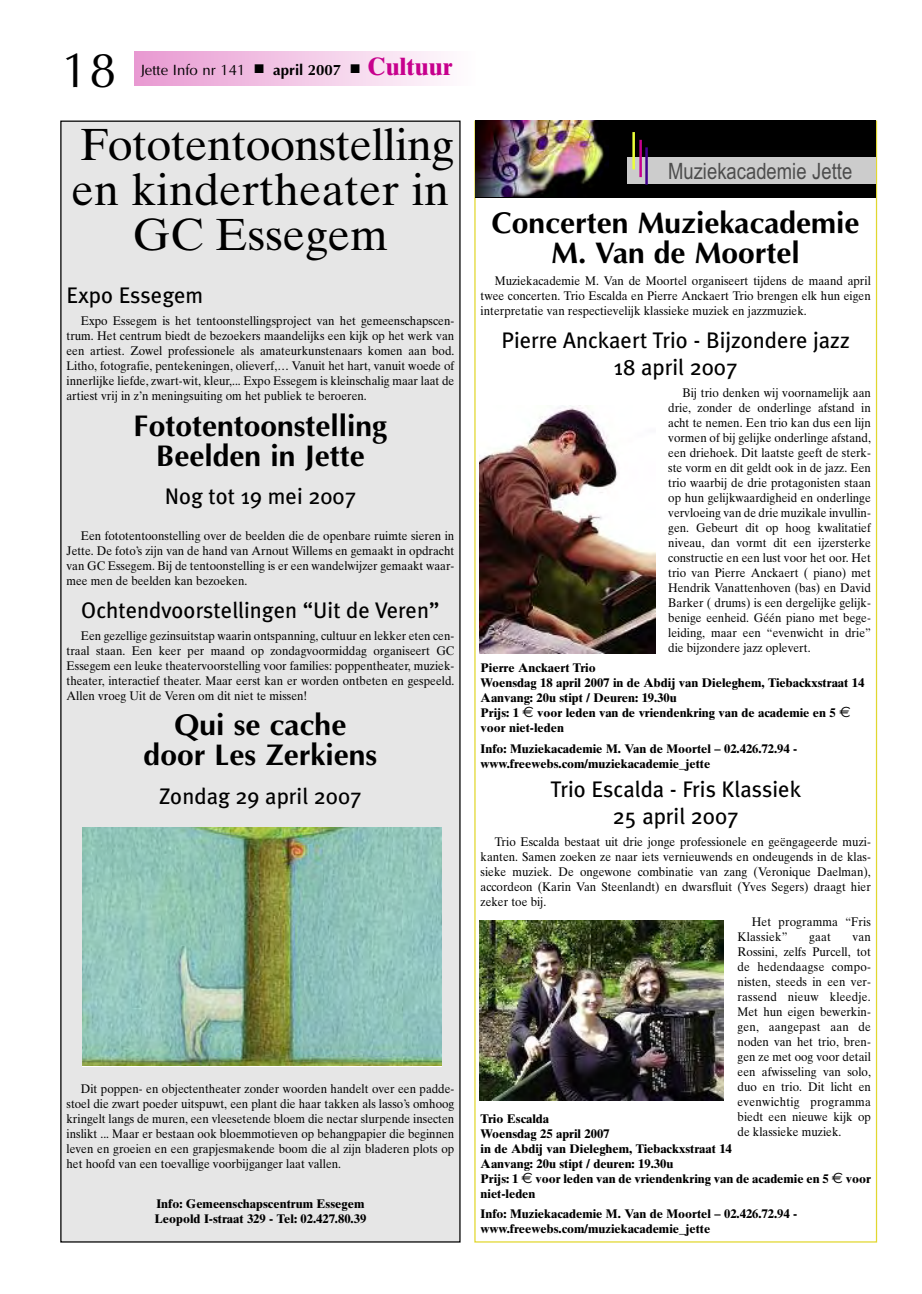
<style>
.page{position:relative;width:922px;height:1294px;background:#fff}
.page>*{position:absolute;margin:0;border:0;box-sizing:border-box;transform-origin:0 0}
.t1{font:49.25px "Optima";color:#000}
.t2{font:45px/45px "Times Ten";color:#000;text-align:center}
.t3{font:700 30px/30px "Optima";color:#000;text-align:center}
.t4{font:22.5px/27px "Meta Plus";color:#000;text-align:center}
.t5{font:22.5px "Arial Narrow";color:#4d4d4d}
.t6{font:15px "Optima";color:#000}
.t7{font:12.5px/15px "Times Ten";color:#000;text-align:justify;scale:.93 1}
.t8{font:700 12.5px/15px "Times Ten";color:#000}
.s1{font-weight:700}
.s2{font-family:"Times Ten";font-weight:700;font-size:25px;color:#c7008d}
.s3{font-family:"Euro Sans";font-weight:400;font-size:15px}
</style>
<div class="page">
<div style="left:135px;top:51px;width:340px;height:34px;background:linear-gradient(to right,#e899d1,#fffdfe)"></div>
<div style="left:61px;top:121px;width:399px;height:1120px;background:#e6e6e6"></div>
<img style="left:83px;top:827px;width:358px;height:238px">
<img style="left:479px;top:406px;width:176px;height:247px">
<img style="left:479px;top:920px;width:244px;height:180px">
<div style="left:475px;top:120px;width:400px;height:78px;background:#000"></div>
<img style="left:475px;top:120px;width:133px;height:76px">
<div style="left:627px;top:157px;width:248px;height:27px;background:#ccc"></div>
<hr style="left:645px;top:147px;width:2px;height:38px;background:#43008e">
<hr style="left:639px;top:140px;width:2px;height:37px;background:#c7008d">
<hr style="left:632px;top:132px;width:2px;height:37px;background:#ebff38">
<h1 class="t1" style="left:62px;top:42px;width:56px">18</h1>
<p class="t6" style="left:141px;top:61px;width:313px">Jette Info nr 141 ■ <span class="s1">april 2007</span> ■ <span class="s2">Cultuur</span></p>
<h2 class="t2" style="left:72px;top:126px;width:384px">Fototentoonstelling en kindertheater in<br>GC Essegem</h2>
<h3 class="t4" style="left:66px;top:282px;width:138px">Expo Essegem</h3>
<p class="t7" style="left:66px;top:315px;width:418px;text-indent:14px">Expo Essegem is het tentoonstellingsproject van het gemeenschapscen&shy;trum. Het centrum biedt de bezoekers maandelijks een kijk op het werk van een artiest. Zowel professionele als amateurkunstenaars komen aan bod.<br>Litho, fotografie, pentekeningen, olieverf,… Vanuit het hart, vanuit woede of innerlijke liefde, zwart-wit, kleur,... Expo Essegem is kleinschalig maar laat de artiest vrij in z’n meningsuiting om het publiek te beroeren.</p>
<h3 class="t3" style="left:134px;top:410px;width:255px">Fototentoonstelling<br>Beelden in Jette</h3>
<h3 class="t4" style="left:165px;top:483px;width:193px">Nog tot 19 mei 2007</h3>
<p class="t7" style="left:66px;top:529px;width:418px;text-indent:14px">Een fototentoonstelling over de beelden die de openbare ruimte sieren in Jette. De foto’s zijn van de hand van Arnout Willems en gemaakt in opdracht van GC Essegem. Bij de tentoonstelling is er een wandelwijzer gemaakt waar&shy;mee men de beelden kan bezoeken.</p>
<h3 class="t4" style="left:81px;top:596px;width:359px">Ochtendvoorstellingen “Uit de Veren”</h3>
<p class="t7" style="left:66px;top:629px;width:418px;text-indent:14px">Een gezellige gezinsuitstap waarin ontspanning, cultuur en lekker eten cen&shy;traal staan. Een keer per maand op zondagvoormiddag organiseert GC Essegem een leuke theatervoorstelling voor families: poppentheater, muziek&shy;theater, interactief theater. Maar eerst kan er worden ontbeten en gespeeld.<br>Allen vroeg Uit de Veren om dit niet te missen!</p>
<h3 class="t3" style="left:144px;top:710px;width:235px">Qui se cache door Les Zerkiens</h3>
<h3 class="t4" style="left:159px;top:782px;width:204px">Zondag 29 april 2007</h3>
<p class="t7" style="left:66px;top:1081px;width:418px;text-indent:14px">Dit poppen- en objectentheater zonder woorden handelt over een padde&shy;stoel die zwart poeder uitspuwt, een plant die haar takken als lasso’s omhoog kringelt langs de muren, een vleesetende bloem die nectar slurpende insecten inslikt ... Maar er bestaan ook bloemmotieven op behangpapier die beginnen leven en groeien en een grapjesmakende boom die al zijn bladeren plots op het hoofd van een toevallige voorbijganger laat vallen.</p>
<p class="t8" style="left:155px;top:1197px;width:213px">Info: Gemeenschapscentrum Essegem<br>Leopold I-straat 329 - Tel: 02.427.80.39</p>
<h3 class="t5" style="left:668px;top:158px;width:186px">Muziekacademie Jette</h3>
<h3 class="t3" style="left:491px;top:207px;width:369px">Concerten Muziekacademie<br>M. Van de Moortel</h3>
<p class="t7" style="left:480px;top:274px;width:421px;text-indent:14px">Muziekacademie M. Van de Moortel organiseert tijdens de maand april twee concerten. Trio Escalda en Pierre Anckaert Trio brengen elk hun eigen interpretatie van respectievelijk klassieke muziek en jazzmuziek.</p>
<h3 class="t4" style="left:501px;top:327px;width:350px">Pierre Anckaert Trio - Bijzondere jazz<br>18 april 2007</h3>
<p class="t7" style="left:668px;top:386px;width:219px;text-indent:14px">Bij trio denken wij voornamelijk aan drie, zonder de onderlinge afstand in acht te nemen. Een trio kan dus een lijn vormen of bij gelijke onderlinge afstand, een driehoek. Dit laatste geeft de sterk&shy;ste vorm en dit geldt ook in de jazz. Een trio waarbij de drie protagonisten staan op hun gelijkwaardigheid en onderlinge vervloeing van de drie muzikale invullin&shy;gen. Gebeurt dit op hoog kwalitatief niveau, dan vormt dit een ijzersterke constructie en een lust voor het oor. Het trio van Pierre Anckaert ( piano) met Hendrik Vanattenhoven (bas) en David Barker ( drums) is een dergelijke gelijk&shy;benige eenheid. Géén piano met bege&shy;leiding, maar een “evenwicht in drie” die bijzondere jazz oplevert.</p>
<p class="t8" style="left:480px;top:661px;width:385px">Pierre Anckaert Trio<br>Woensdag 18 april 2007 in de Abdij van Dieleghem, Tiebackxstraat 14<br>Aanvang: 20u stipt / Deuren: 19.30u<br>Prijs: 1 <span class="s3">€</span> voor leden van de vriendenkring van de academie en 5 <span class="s3">€ </span>voor niet-leden</p>
<p class="t8" style="left:480px;top:742px;width:318px">Info: Muziekacademie M. Van de Moortel – 02.426.72.94 - www.freewebs.com/muziekacademie_jette</p>
<h3 class="t4" style="left:550px;top:775px;width:252px">Trio Escalda - Fris Klassiek<br>25 april 2007</h3>
<p class="t7" style="left:480px;top:835px;width:421px;text-indent:14px">Trio Escalda bestaat uit drie jonge professionele en geëngageerde muzi&shy;kanten. Samen zoeken ze naar iets vernieuwends en ondeugends in de klas&shy;sieke muziek. De ongewone combinatie van zang (Veronique Daelman), accordeon (Karin Van Steenlandt) en dwarsfluit (Yves Segers) draagt hier zeker toe bij.</p>
<p class="t7" style="left:737px;top:915px;width:145px;text-indent:14px">Het programma “Fris<br>Klassiek”</p>
<p class="t7" style="left:808px;top:930px;width:25px">gaat</p>
<p class="t7" style="left:737px;top:930px;width:145px;text-indent:115px">van Rossini, zelfs Purcell, tot de hedendaagse compo&shy;nisten, steeds in een ver&shy;rassend nieuw kleedje.<br>Met hun eigen bewerkin&shy;gen, aangepast aan de noden van het trio, bren&shy;gen ze met oog voor detail een afwisseling van solo, duo en trio. Dit licht en evenwichtig programma biedt een nieuwe kijk op de klassieke muziek.</p>
<p class="t8" style="left:480px;top:1112px;width:391px">Trio Escalda<br>Woensdag 25 april 2007<br>in de Abdij van Dieleghem, Tiebackxstraat 14<br>Aanvang: 20u stipt / deuren: 19.30u<br>Prijs: 1 <span class="s3">€</span> voor leden van de vriendenkring van de academie en 5 <span class="s3">€</span> voor niet-leden</p>
<p class="t8" style="left:480px;top:1207px;width:318px">Info: Muziekacademie M. Van de Moortel – 02.426.72.94 - www.freewebs.com/muziekacademie_jette</p>
</div>
